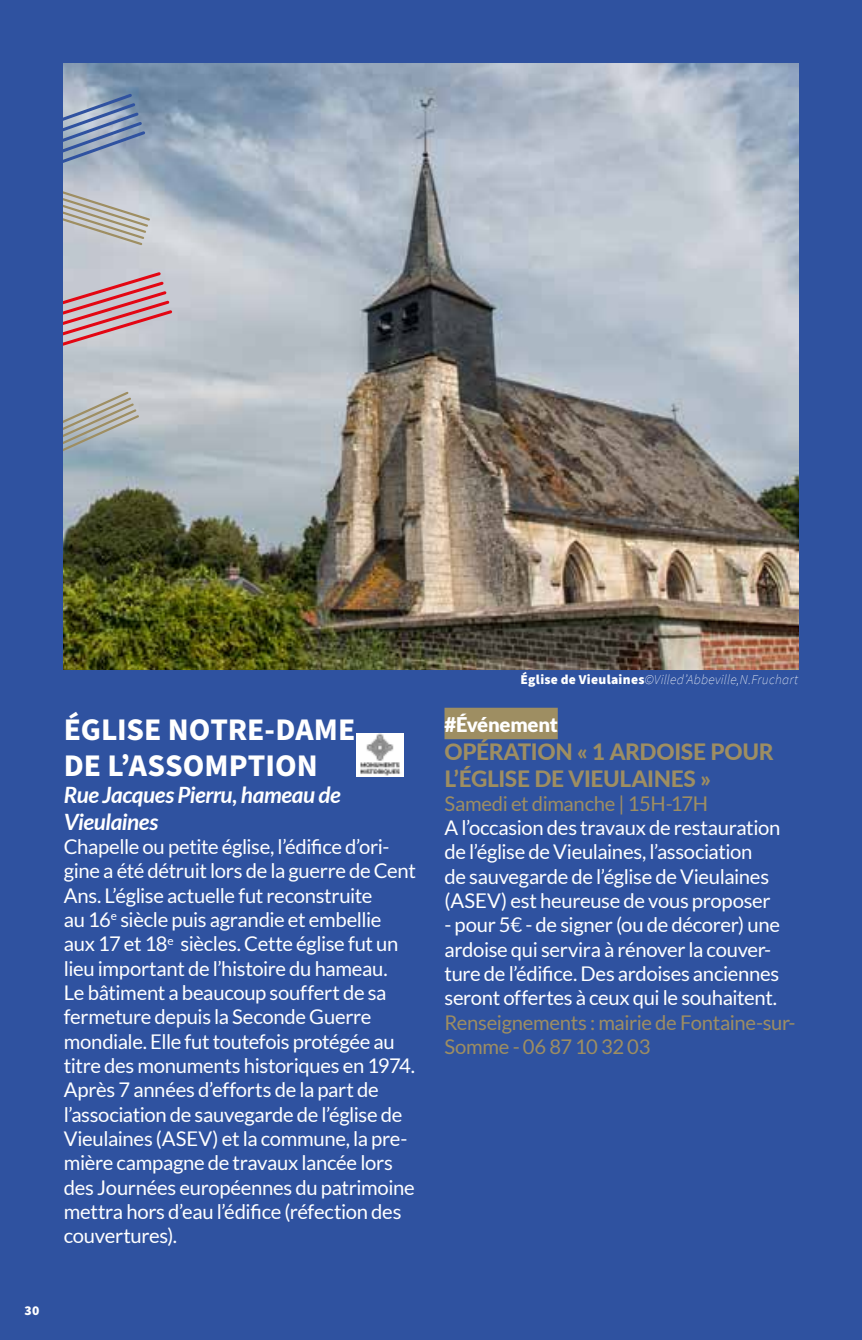
<style>
.page{position:relative;width:862px;height:1340px;background:#fff}
.page>*{position:absolute;margin:0;border:0;box-sizing:border-box;transform-origin:0 0}
.t1{font:700 31.5px/36px "Source Sans Pro";color:#fff}
.t2{font:800 22.5px/27px "Lato";letter-spacing:-.015em;color:#9e8e62}
.t3{font:italic 700 22.5px/27px "Lato";letter-spacing:-.015em;color:#fff}
.t4{font:20.25px/24.3px "Lato";letter-spacing:-.015em;color:#fff}
.t5{font:20.25px/24.3px "Lato";letter-spacing:-.015em;color:#9e8e62}
.t6{font:900 20.25px "Lato";letter-spacing:-.01em;color:#fff}
.t7{font:italic 200 13.5px "Source Sans Pro";letter-spacing:.02em;color:#fff}
.t8{font:900 13.5px "Source Sans Pro";color:#fff}
.s1{font-weight:900;font-style:normal}
</style>
<div class="page">
<div style="left:0;top:0;width:861px;height:1339px;background:#2f52a0"></div>
<img style="left:64px;top:64px;width:733px;height:606px">
<div style="left:444px;top:707px;width:113px;height:32px;background:#9e8e62"></div>
<svg style="left:64px;top:191px;width:86px;height:54px;background:#c1c1be"></svg>
<svg style="left:64px;top:391px;width:75px;height:63px;background:#b0b5b4"></svg>
<svg style="left:64px;top:94px;width:81px;height:73px"></svg>
<svg style="left:64px;top:272px;width:108px;height:78px;background:#cba3ac"></svg>
<img style="left:356px;top:733px;width:47px;height:43px">
<p class="t8" style="left:24px;top:1301px;width:16px">30</p>
<h1 class="t1" style="left:64px;top:712px;width:293px">ÉGLISE NOTRE-DAME<br>DE L’ASSOMPTION</h1>
<p class="t3" style="left:64px;top:781px;width:278px">Rue Jacques Pierru, hameau de<br>Vieulaines</p>
<p class="t4" style="left:64px;top:834px;width:353px">Chapelle ou petite église, l’édifice d’ori&shy;gine a été détruit lors de la guerre de Cent Ans. L’église actuelle fut reconstruite<br>au 16<sup>e</sup> siècle puis agrandie et embellie aux 17 et 18<sup>e</sup> siècles. Cette église fut un lieu important de l’histoire du hameau.<br>Le bâtiment a beaucoup souffert de sa fermeture depuis la Seconde Guerre mondiale. Elle fut toutefois protégée au titre des monuments historiques en 1974.<br>Après 7 années d’efforts de la part de l’association de sauvegarde de l’église de Vieulaines (ASEV) et la commune, la pre&shy;mière campagne de travaux lancée lors des Journées européennes du patrimoine mettra hors d’eau l’édifice (réfection des couvertures).</p>
<p class="t7" style="left:520px;top:671px;width:279px"><span class="s1">Église de Vieulaines</span>©Villed’Abbeville,N.Fruchart</p>
<p class="t6" style="left:444px;top:713px;width:115px">#Événement</p>
<p class="t2" style="left:444px;top:736px;width:330px">OPÉRATION « 1 ARDOISE POUR<br>L’ÉGLISE DE VIEULAINES »</p>
<p class="t5" style="left:444px;top:791px;width:265px">Samedi et dimanche | 15H-17H</p>
<p class="t4" style="left:444px;top:815px;width:337px">A l’occasion des travaux de restauration de l’église de Vieulaines, l’association<br>de sauvegarde de l’église de Vieulaines (ASEV) est heureuse de vous proposer</p>
<p class="t4" style="left:444px;top:912px;width:337px">- pour 5€ - de signer (ou de décorer) une ardoise qui servira à rénover la couver&shy;ture de l’édifice. Des ardoises anciennes seront offertes à ceux qui le souhaitent.</p>
<p class="t5" style="left:444px;top:1010px;width:352px">Renseignements : mairie de Fontaine-sur-<br>Somme - 06 87 10 32 03</p>
</div>
